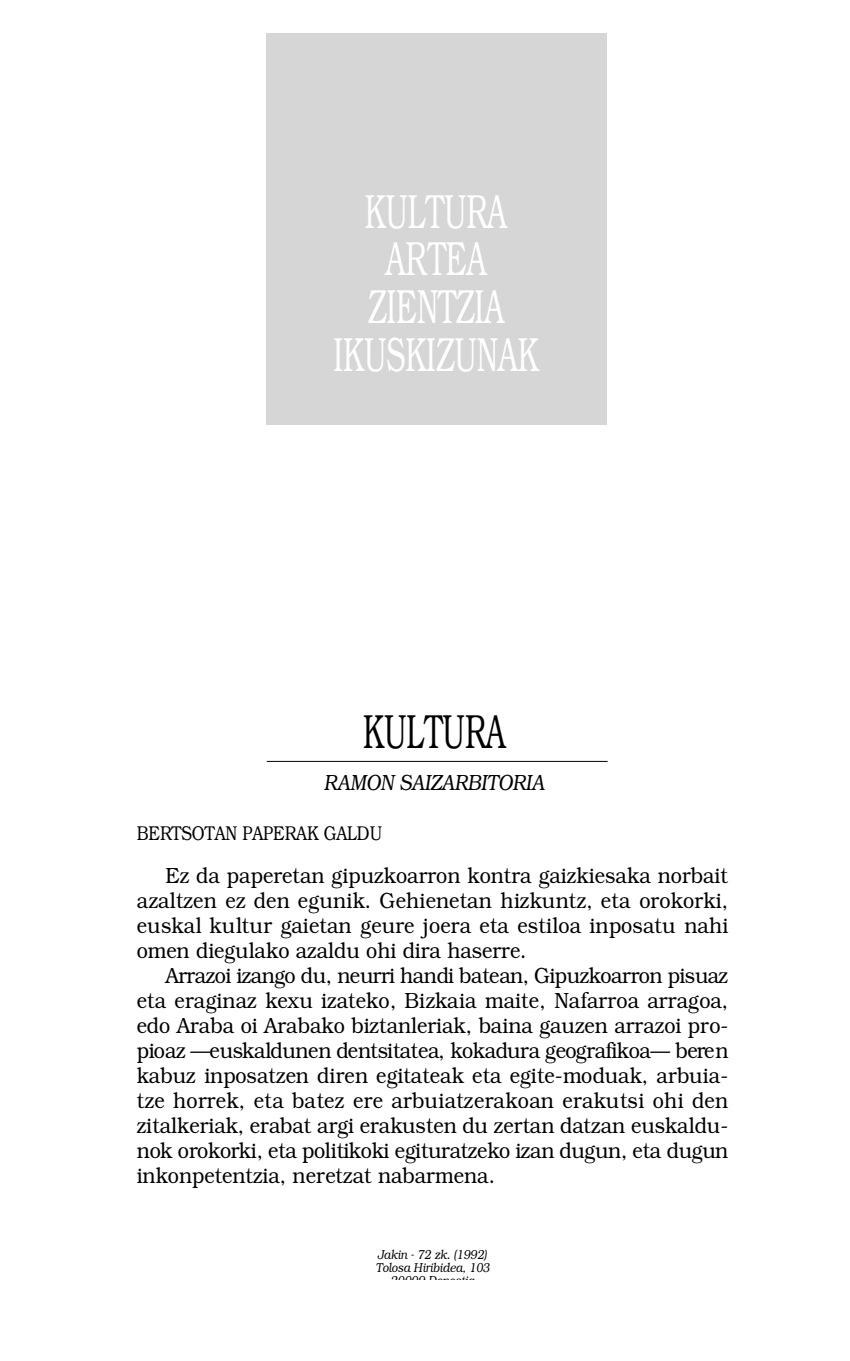
<style>
.page{position:relative;width:850px;height:1361px;background:#fff}
.page>*{position:absolute;margin:0;border:0;box-sizing:border-box;transform-origin:0 0}
.t1{font:300 48px/47.6px "Bookman";color:#fff;text-align:center;scale:.6 1}
.t2{font:300 48px "Bookman";color:#000;scale:.6 1}
.t3{font:300 22px/25px "Bookman";color:#000;text-align:justify;scale:.9 1}
.t4{font:italic 300 22px "Bookman";color:#000;scale:.85 1}
.t5{font:300 20px "Bookman";color:#000;scale:.8 1}
.t6{font:italic 300 13px/13.2px "Bookman";color:#000;text-align:center;scale:.85 1}
</style>
<div class="page">
<div style="left:266px;top:33px;width:340px;height:392px;background:#d5d6d5"></div>
<hr style="left:267px;top:761px;width:341px;height:1px;background:#000">
<h1 class="t1" style="left:333px;top:191px;width:343px">KULTURA<br>ARTEA<br>ZIENTZIA<br>IKUSKIZUNAK</h1>
<h1 class="t2" style="left:363px;top:713px;width:238px">KULTURA</h1>
<p class="t4" style="left:324px;top:773px;width:261px">RAMON SAIZARBITORIA</p>
<p class="t5" style="left:137px;top:825px;width:308px">BERTSOTAN PAPERAK GALDU</p>
<p class="t3" style="left:137px;top:864px;width:659px;text-indent:29px">Ez da paperetan gipuzkoarron kontra gaizkiesaka norbait azaltzen ez den egunik. Gehienetan hizkuntz, eta oro k o rk i, euskal kultur gaietan geure joera eta estiloa inposatu nahi omen diegulako azaldu ohi dira haserre.</p>
<p class="t3" style="left:137px;top:964px;width:659px;text-indent:29px">Arrazoi izango du, neurri handi batean, Gipuzkoarron pisuaz eta eraginaz kexu izateko, Bizkaia maite, Nafarroa arragoa, edo Araba oi Arabako biztanleriak, baina gauzen arrazoi pro&shy;pioaz —euskaldunen dentsitatea, kokadura geografikoa— bere n kabuz inposatzen diren egitateak eta egite-moduak, arbuia&shy;tze horrek, eta batez ere arbuiatzerakoan erakutsi ohi den zitalkeriak, erabat argi erakusten du zertan datzan euskaldu&shy;nok orokorki, eta politikoki egituratzeko izan dugun, eta dugun inkonpetentzia, neretzat nabarmena.</p>
<p class="t6" style="left:376px;top:1248px;width:136px">Jakin - 72 zk. (1992)<br>Tolosa Hiribidea, 103<br>20009 Donostia</p>
</div>
